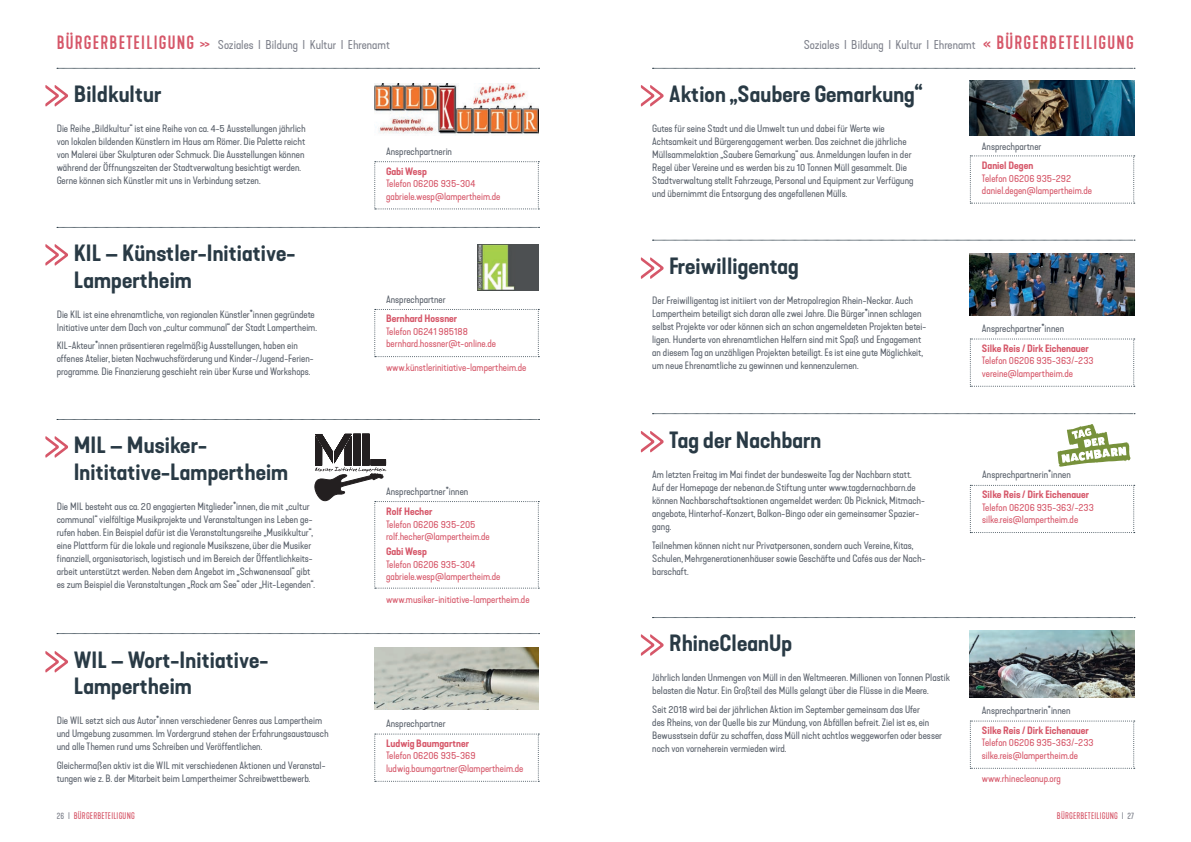
<style>
.page{position:relative;width:1191px;height:842px;background:#fff}
.page>*{position:absolute;margin:0;border:0;box-sizing:border-box;transform-origin:0 0}
.t1{font:600 expanded 22px/26.4px "Kapra Neue";letter-spacing:.005em;color:#293a45}
.t2{font:expanded 12px "Kapra Neue";color:#7f828c}
.t3{font:expanded 10px/13px "Kapra Neue";color:#5a616b}
.t4{font:expanded 10px/12.5px "Kapra Neue";color:#d65769}
.t5{font:600 expanded 10px "Kapra Neue";color:#d65769}
.t6{font:9px "Kapra Neue";letter-spacing:.025em;color:#d65769}
.s1{font-weight:500;font-stretch:normal;font-size:18px;color:#d65769}
.s2{font-stretch:normal;font-size:18px;color:#d65769}
.s3{color:#7f828c}
</style>
<div class="page">
<svg style="left:652px;top:68px;width:483px;height:1px"></svg>
<svg style="left:57px;top:68px;width:482px;height:1px"></svg>
<svg style="left:374px;top:161px;width:165px;height:48px"></svg>
<svg style="left:45px;top:85px;width:23px;height:22px"></svg>
<svg style="left:374px;top:309px;width:165px;height:48px"></svg>
<svg style="left:374px;top:733px;width:165px;height:49px"></svg>
<svg style="left:45px;top:244px;width:23px;height:22px"></svg>
<svg style="left:45px;top:436px;width:23px;height:22px"></svg>
<svg style="left:45px;top:651px;width:23px;height:22px"></svg>
<svg style="left:57px;top:419px;width:482px;height:1px"></svg>
<svg style="left:57px;top:227px;width:482px;height:1px"></svg>
<svg style="left:57px;top:633px;width:482px;height:1px"></svg>
<img style="left:374px;top:83px;width:165px;height:52px">
<img style="left:477px;top:245px;width:62px;height:45px">
<img style="left:374px;top:647px;width:165px;height:63px">
<svg style="left:314px;top:434px;width:225px;height:155px"></svg>
<svg style="left:652px;top:617px;width:483px;height:1px"></svg>
<svg style="left:969px;top:338px;width:165px;height:49px"></svg>
<svg style="left:641px;top:257px;width:22px;height:22px"></svg>
<svg style="left:652px;top:240px;width:483px;height:1px"></svg>
<img style="left:970px;top:253px;width:164px;height:62px">
<svg style="left:969px;top:155px;width:165px;height:49px"></svg>
<svg style="left:641px;top:85px;width:22px;height:22px"></svg>
<img style="left:970px;top:81px;width:164px;height:54px">
<svg style="left:969px;top:485px;width:165px;height:48px"></svg>
<svg style="left:969px;top:720px;width:165px;height:49px"></svg>
<svg style="left:641px;top:634px;width:22px;height:22px"></svg>
<img style="left:970px;top:630px;width:164px;height:68px">
<svg style="left:641px;top:413px;width:494px;height:54px"></svg>
<p class="t2" style="left:57px;top:37px;width:334px"><span class="s1">BÜRGERBETEILIGUNG</span> <span class="s2">&gt;&gt;</span> Soziales I Bildung I Kultur I Ehrenamt</p>
<p class="t2" style="left:803px;top:37px;width:332px">Soziales I Bildung I Kultur I Ehrenamt <span class="s1">« BÜRGERBETEILIGUNG</span></p>
<h1 class="t1" style="left:74px;top:81px;width:89px">Bildkultur</h1>
<p class="t3" style="left:57px;top:122px;width:250px">Die Reihe „Bildkultur“ ist eine Reihe von ca. 4-5 Ausstellungen jährlich von lokalen bildenden Künstlern im Haus am Römer. Die Palette reicht von Malerei über Skulpturen oder Schmuck. Die Ausstellungen können während der Öffnungszeiten der Stadtverwaltung besichtigt werden.<br>Gerne können sich Künstler mit uns in Verbindung setzen.</p>
<h1 class="t1" style="left:74px;top:240px;width:223px">KIL – Künstler-Initiative-<br>Lampertheim</h1>
<p class="t3" style="left:57px;top:308px;width:262px">Die KIL ist eine ehrenamtliche, von regionalen Künstler*innen gegründete<br>Initiative unter dem Dach von „cultur communal“ der Stadt Lampertheim.</p>
<p class="t3" style="left:57px;top:339px;width:258px">KIL-Akteur*innen präsentieren regelmäßig Ausstellungen, haben ein offenes Atelier, bieten Nachwuchsförderung und Kinder-/Jugend-Ferien&shy;programme. Die Finanzierung geschieht rein über Kurse und Workshops.</p>
<h1 class="t1" style="left:74px;top:432px;width:216px">MIL – Musiker-<br>Inititative-Lampertheim</h1>
<p class="t3" style="left:57px;top:500px;width:260px">Die MIL besteht aus ca. 20 engagierten Mitglieder*innen, die mit „cultur communal“ vielfältige Musikprojekte und Veranstaltungen ins Leben ge&shy;rufen haben. Ein Beispiel dafür ist die Veranstaltungsreihe „Musikkultur“, eine Plattform für die lokale und regionale Musikszene, über die Musiker finanziell, organisatorisch, logistisch und im Bereich der Öffentlichkeits&shy;arbeit unterstützt werden. Neben dem Angebot im „Schwanensaal“ gibt es zum Beispiel die Veranstaltungen „Rock am See“ oder „Hit-Legenden“.</p>
<h1 class="t1" style="left:74px;top:647px;width:196px">WIL – Wort-Initiative-<br>Lampertheim</h1>
<p class="t3" style="left:57px;top:714px;width:273px">Die WIL setzt sich aus Autor*innen verschiedener Genres aus Lampertheim und Umgebung zusammen. Im Vordergrund stehen der Erfahrungsaustausch und alle Themen rund ums Schreiben und Veröffentlichen.</p>
<p class="t3" style="left:57px;top:759px;width:270px">Gleichermaßen aktiv ist die WIL mit verschiedenen Aktionen und Veranstal&shy;tungen wie z. B. der Mitarbeit beim Lampertheimer Schreibwettbewerb.</p>
<p class="t3" style="left:386px;top:145px;width:67px">Ansprechpartnerin</p>
<p class="t5" style="left:386px;top:165px;width:42px">Gabi Wesp</p>
<p class="t4" style="left:386px;top:178px;width:116px">Telefon 06206 935-304 gabriele.wesp@lampertheim.de</p>
<p class="t3" style="left:386px;top:293px;width:61px">Ansprechpartner</p>
<p class="t5" style="left:386px;top:312px;width:73px">Bernhard Hossner</p>
<p class="t4" style="left:386px;top:325px;width:111px">Telefon 06241 985188 bernhard.hossner@t-online.de</p>
<p class="t4" style="left:386px;top:361px;width:142px">www.künstlerinitiative-lampertheim.de</p>
<p class="t3" style="left:386px;top:485px;width:84px">Ansprechpartner*innen</p>
<p class="t5" style="left:386px;top:505px;width:48px">Rolf Hecher</p>
<p class="t4" style="left:386px;top:518px;width:105px">Telefon 06206 935-205 rolf.hecher@lampertheim.de</p>
<p class="t5" style="left:386px;top:545px;width:42px">Gabi Wesp</p>
<p class="t4" style="left:386px;top:558px;width:116px">Telefon 06206 935-304 gabriele.wesp@lampertheim.de</p>
<p class="t4" style="left:386px;top:593px;width:145px">www.musiker-initiative-lampertheim.de</p>
<p class="t3" style="left:386px;top:717px;width:61px">Ansprechpartner</p>
<p class="t5" style="left:386px;top:737px;width:84px">Ludwig Baumgartner</p>
<p class="t4" style="left:386px;top:749px;width:139px">Telefon 06206 935-369 ludwig.baumgartner@lampertheim.de</p>
<h1 class="t1" style="left:669px;top:81px;width:255px">Aktion „Saubere Gemarkung“</h1>
<p class="t3" style="left:652px;top:122px;width:263px">Gutes für seine Stadt und die Umwelt tun und dabei für Werte wie Achtsamkeit und Bürgerengagement werben. Das zeichnet die jährliche Müllsammelaktion „Saubere Gemarkung“ aus. Anmeldungen laufen in der Regel über Vereine und es werden bis zu 10 Tonnen Müll gesammelt. Die Stadtverwaltung stellt Fahrzeuge, Personal und Equipment zur Verfügung und übernimmt die Entsorgung des angefallenen Mülls.</p>
<h1 class="t1" style="left:669px;top:254px;width:131px">Freiwilligentag</h1>
<p class="t3" style="left:652px;top:294px;width:275px">Der Freiwilligentag ist initiiert von der Metropolregion Rhein-Neckar. Auch Lampertheim beteiligt sich daran alle zwei Jahre. Die Bürger*innen schlagen selbst Projekte vor oder können sich an schon angemeldeten Projekten betei&shy;ligen. Hunderte von ehrenamtlichen Helfern sind mit Spaß und Engagement an diesem Tag an unzähligen Projekten beteiligt. Es ist eine gute Möglichkeit, um neue Ehrenamtliche zu gewinnen und kennenzulernen.</p>
<h1 class="t1" style="left:669px;top:427px;width:154px">Tag der Nachbarn</h1>
<p class="t3" style="left:652px;top:468px;width:274px">Am letzten Freitag im Mai findet der bundesweite Tag der Nachbarn statt.<br>Auf der Homepage der nebenan.de Stiftung unter www.tagdernachbarn.de können Nachbarschaftsaktionen angemeldet werden: Ob Picknick, Mitmach&shy;angebote, Hinterhof-Konzert, Balkon-Bingo oder ein gemeinsamer Spazier&shy;gang.</p>
<p class="t3" style="left:652px;top:539px;width:275px">Teilnehmen können nicht nur Privatpersonen, sondern auch Vereine, Kitas,<br>Schulen, Mehrgenerationenhäuser sowie Geschäfte und Cafés aus der Nach&shy;barschaft.</p>
<h1 class="t1" style="left:669px;top:630px;width:124px">RhineCleanUp</h1>
<p class="t3" style="left:652px;top:671px;width:299px">Jährlich landen Unmengen von Müll in den Weltmeeren. Millionen von Tonnen Plastik belasten die Natur. Ein Großteil des Mülls gelangt über die Flüsse in die Meere.</p>
<p class="t3" style="left:652px;top:703px;width:291px">Seit 2018 wird bei der jährlichen Aktion im September gemeinsam das Ufer<br>des Rheins, von der Quelle bis zur Mündung, von Abfällen befreit. Ziel ist es, ein Bewusstsein dafür zu schaffen, dass Müll nicht achtlos weggeworfen oder besser noch von vorneherein vermieden wird.</p>
<p class="t3" style="left:982px;top:140px;width:61px">Ansprechpartner</p>
<p class="t5" style="left:982px;top:159px;width:53px">Daniel Degen</p>
<p class="t4" style="left:982px;top:172px;width:112px">Telefon 06206 935-292 daniel.degen@lampertheim.de</p>
<p class="t3" style="left:982px;top:322px;width:84px">Ansprechpartner*innen</p>
<p class="t5" style="left:982px;top:342px;width:108px">Silke Reis / Dirk Eichenauer</p>
<p class="t4" style="left:982px;top:354px;width:113px">Telefon 06206 935-363/-233 vereine@lampertheim.de</p>
<p class="t3" style="left:982px;top:468px;width:90px">Ansprechpartnerin*innen</p>
<p class="t5" style="left:982px;top:488px;width:108px">Silke Reis / Dirk Eichenauer</p>
<p class="t4" style="left:982px;top:501px;width:113px">Telefon 06206 935-363/-233 silke.reis@lampertheim.de</p>
<p class="t3" style="left:982px;top:704px;width:90px">Ansprechpartnerin*innen</p>
<p class="t5" style="left:982px;top:724px;width:108px">Silke Reis / Dirk Eichenauer</p>
<p class="t4" style="left:982px;top:736px;width:113px">Telefon 06206 935-363/-233 silke.reis@lampertheim.de</p>
<p class="t4" style="left:982px;top:772px;width:81px">www.rhinecleanup.org</p>
<p class="t6" style="left:57px;top:811px;width:80px"><span class="s3">26 I</span> BÜRGERBETEILIGUNG</p>
<p class="t6" style="left:1057px;top:811px;width:79px">BÜRGERBETEILIGUNG <span class="s3">I 27</span></p>
</div>
